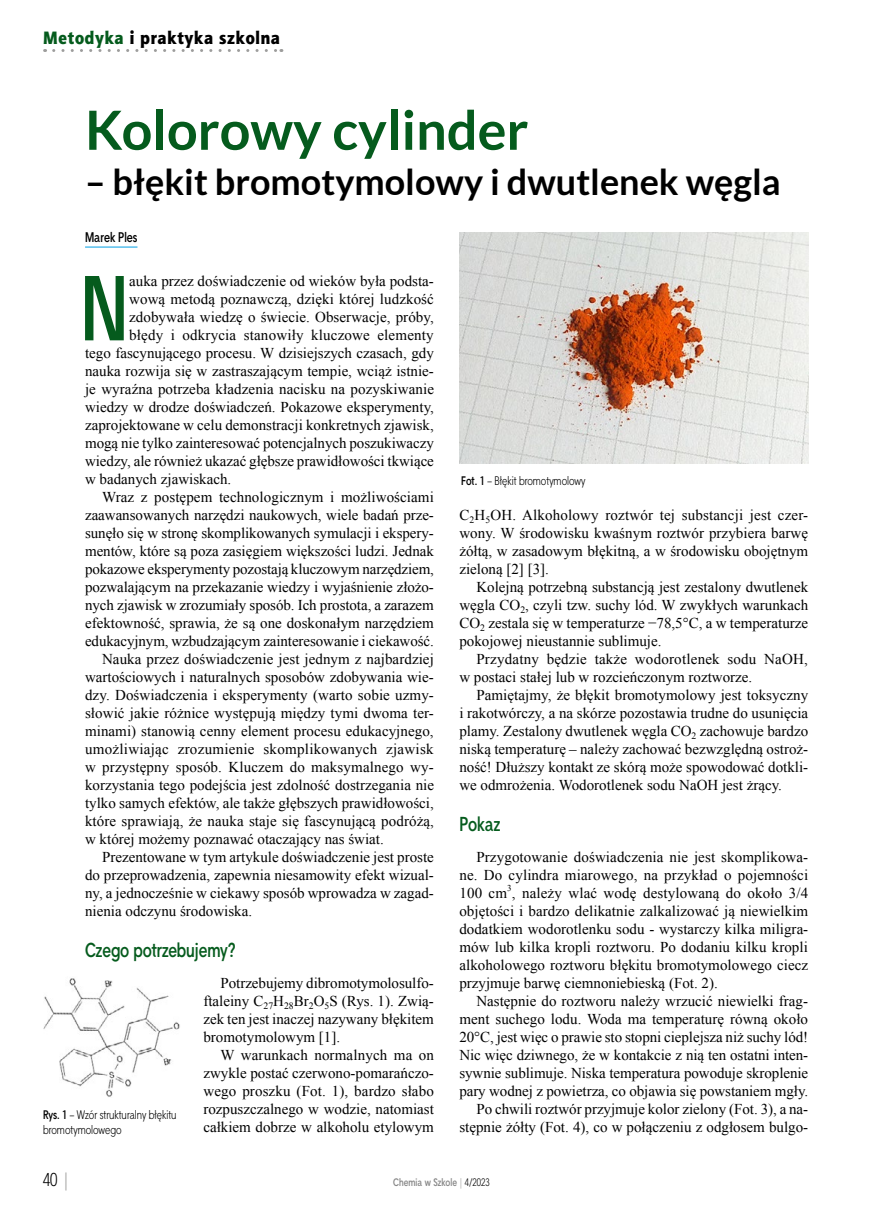
<style>
.page{position:relative;width:872px;height:1212px;background:#fff}
.page>*{position:absolute;margin:0;border:0;box-sizing:border-box;transform-origin:0 0}
.TXT{font:500 condensed 93.45px "Univers";color:#055b1d}
.TXT-2{font:700 54px "Lato";color:#055b1d}
.TXT-3{font:700 36px "Lato";color:#000}
.TXT-4{font:700 19.5px "Straight Cnd EFN";color:#055b1d}
.t1{font:18px "Aerton Cnd EFN Black";letter-spacing:.04em;color:#000;scale:1.1 1}
.t2{font:18px "Straight Cnd EFN";color:#000}
.TXT-5{font:15px/18px "Times New Roman";color:#000;text-align:justify}
.TXT-6{font:15px "Times New Roman";letter-spacing:.02em;color:#000}
.TXT-7{font:700 13.5px "Straight Cnd EFN";color:#000}
.rys_podpis{font:12px/15px "Straight Cnd EFN";color:#000}
.t3{font:700 10.5px "Straight Cnd EFN";color:#878787}
.TXT-8{font:9px "Times New Roman";color:#000}
.s1{color:#055b1d}
.s2{font-weight:700}
.s3{color:#9d9d9c}
.s4{font-weight:400;color:#9d9d9c}
.s5{font-weight:400;color:#000}
</style>
<div class="page">
<svg style="left:54px;top:49px;width:228px;height:3px"></svg>
<hr style="left:85px;top:247px;width:52px;height:1px;background:#009fe3">
<img style="left:459px;top:232px;width:349px;height:232px">
<img style="left:43px;top:978px;width:137px;height:119px">
<p class="t1" style="left:43px;top:26px;width:217px"><span class="s1">Metodyka</span> i praktyka szkolna</p>
<p class="TXT-2" style="left:85px;top:99px;width:445px">Kolorowy cylinder</p>
<p class="TXT-3" style="left:85px;top:161px;width:697px">– błękit bromotymolowy i dwutlenek węgla</p>
<p class="TXT-7" style="left:85px;top:229px;width:54px">Marek Ples</p>
<p class="TXT" style="left:79px;top:254px;width:51px">N</p>
<p class="TXT-5" style="left:129px;top:272px;width:306px">auka przez doświadczenie od wieków była podsta-</p>
<p class="TXT-5" style="left:129px;top:290px;width:306px">wową metodą poznawczą, dzięki której ludzkość</p>
<p class="TXT-5" style="left:129px;top:308px;width:306px">zdobywała wiedzę o świecie. Obserwacje, próby,</p>
<p class="TXT-5" style="left:129px;top:326px;width:306px">błędy i odkrycia stanowiły kluczowe elementy</p>
<p class="TXT-5" style="left:85px;top:344px;width:350px">tego fascynującego procesu. W dzisiejszych czasach, gdy</p>
<p class="TXT-5" style="left:85px;top:362px;width:350px">nauka rozwija się w zastraszającym tempie, wciąż istnie-</p>
<p class="TXT-5" style="left:85px;top:380px;width:350px">je wyraźna potrzeba kładzenia nacisku na pozyskiwanie</p>
<p class="TXT-5" style="left:85px;top:398px;width:350px">wiedzy w drodze doświadczeń. Pokazowe eksperymenty,</p>
<p class="TXT-5" style="left:85px;top:416px;width:350px">zaprojektowane w celu demonstracji konkretnych zjawisk,</p>
<p class="TXT-5" style="left:85px;top:434px;width:350px">mogą nie tylko zainteresować potencjalnych poszukiwaczy</p>
<p class="TXT-5" style="left:85px;top:452px;width:350px">wiedzy, ale również ukazać głębsze prawidłowości tkwiące</p>
<p class="TXT-5" style="left:85px;top:470px;width:148px">w badanych zjawiskach.</p>
<p class="TXT-5" style="left:102px;top:488px;width:333px">Wraz z postępem technologicznym i możliwościami</p>
<p class="TXT-5" style="left:85px;top:506px;width:350px">zaawansowanych narzędzi naukowych, wiele badań prze-</p>
<p class="TXT-5" style="left:85px;top:524px;width:350px">sunęło się w stronę skomplikowanych symulacji i ekspery-</p>
<p class="TXT-5" style="left:85px;top:542px;width:350px">mentów, które są poza zasięgiem większości ludzi. Jednak</p>
<p class="TXT-5" style="left:85px;top:560px;width:350px">pokazowe eksperymenty pozostają kluczowym narzędziem,</p>
<p class="TXT-5" style="left:85px;top:578px;width:350px">pozwalającym na przekazanie wiedzy i wyjaśnienie złożo-</p>
<p class="TXT-5" style="left:85px;top:596px;width:350px">nych zjawisk w zrozumiały sposób. Ich prostota, a zarazem</p>
<p class="TXT-5" style="left:85px;top:614px;width:350px">efektowność, sprawia, że są one doskonałym narzędziem</p>
<p class="TXT-5" style="left:85px;top:632px;width:350px">edukacyjnym, wzbudzającym zainteresowanie i ciekawość.</p>
<p class="TXT-5" style="left:102px;top:650px;width:333px">Nauka przez doświadczenie jest jednym z najbardziej</p>
<p class="TXT-5" style="left:85px;top:668px;width:350px">wartościowych i naturalnych sposobów zdobywania wie-</p>
<p class="TXT-5" style="left:85px;top:686px;width:350px">dzy. Doświadczenia i eksperymenty (warto sobie uzmy-</p>
<p class="TXT-5" style="left:85px;top:704px;width:350px">słowić jakie różnice występują między tymi dwoma ter-</p>
<p class="TXT-5" style="left:85px;top:722px;width:350px">minami) stanowią cenny element procesu edukacyjnego,</p>
<p class="TXT-6" style="left:85px;top:739px;width:350px">umożliwiając zrozumienie skomplikowanych zjawisk</p>
<p class="TXT-5" style="left:85px;top:758px;width:350px">w przystępny sposób. Kluczem do maksymalnego wy-</p>
<p class="TXT-5" style="left:85px;top:776px;width:350px">korzystania tego podejścia jest zdolność dostrzegania nie</p>
<p class="TXT-5" style="left:85px;top:794px;width:350px">tylko samych efektów, ale także głębszych prawidłowości,</p>
<p class="TXT-5" style="left:85px;top:812px;width:350px">które sprawiają, że nauka staje się fascynującą podróżą,</p>
<p class="TXT-5" style="left:85px;top:830px;width:300px">w której możemy poznawać otaczający nas świat.</p>
<p class="TXT-5" style="left:102px;top:848px;width:333px">Prezentowane w tym artykule doświadczenie jest proste</p>
<p class="TXT-5" style="left:85px;top:866px;width:350px">do przeprowadzenia, zapewnia niesamowity efekt wizual-</p>
<p class="TXT-5" style="left:85px;top:884px;width:350px">ny, a jednocześnie w ciekawy sposób wprowadza w zagad-</p>
<p class="TXT-5" style="left:85px;top:902px;width:169px">nienia odczynu środowiska.</p>
<p class="TXT-4" style="left:85px;top:939px;width:152px">Czego potrzebujemy?</p>
<p class="TXT-5" style="left:220px;top:974px;width:215px">Potrzebujemy dibromotymolosulfo-</p>
<p class="TXT-5" style="left:203px;top:992px;width:232px">ftaleiny C<sub>27</sub>H<sub>28</sub>Br<sub>2</sub>O<sub>5</sub>S (Rys. 1). Zwią-</p>
<p class="TXT-5" style="left:203px;top:1010px;width:232px">zek ten jest inaczej nazywany błękitem</p>
<p class="TXT-5" style="left:203px;top:1028px;width:138px">bromotymolowym [1].</p>
<p class="TXT-5" style="left:220px;top:1046px;width:215px">W warunkach normalnych ma on</p>
<p class="TXT-5" style="left:203px;top:1064px;width:232px">zwykle postać czerwono-pomarańczo-</p>
<p class="TXT-5" style="left:203px;top:1082px;width:232px">wego proszku (Fot. 1), bardzo słabo</p>
<p class="TXT-5" style="left:203px;top:1100px;width:232px">rozpuszczalnego w wodzie, natomiast</p>
<p class="TXT-5" style="left:203px;top:1118px;width:232px">całkiem dobrze w alkoholu etylowym</p>
<p class="rys_podpis" style="left:43px;top:1107px;width:135px"><span class="s2">Rys. 1</span> – Wzór strukturalny błękitu bromotymolowego</p>
<p class="rys_podpis" style="left:461px;top:473px;width:126px"><span class="s2">Fot. 1</span> – Błękit bromotymolowy</p>
<p class="TXT-5" style="left:459px;top:506px;width:350px">C<sub>2</sub>H<sub>5</sub>OH. Alkoholowy roztwór tej substancji jest czer-</p>
<p class="TXT-5" style="left:459px;top:524px;width:350px">wony. W środowisku kwaśnym roztwór przybiera barwę</p>
<p class="TXT-5" style="left:459px;top:542px;width:350px">żółtą, w zasadowym błękitną, a w środowisku obojętnym</p>
<p class="TXT-5" style="left:459px;top:560px;width:91px">zieloną [2] [3].</p>
<p class="TXT-5" style="left:476px;top:578px;width:333px">Kolejną potrzebną substancją jest zestalony dwutlenek</p>
<p class="TXT-5" style="left:459px;top:596px;width:350px">węgla CO<sub>2</sub>, czyli tzw. suchy lód. W zwykłych warunkach</p>
<p class="TXT-5" style="left:459px;top:614px;width:350px">CO<sub>2</sub> zestala się w temperaturze −78,5°C, a w temperaturze</p>
<p class="TXT-5" style="left:459px;top:632px;width:204px">pokojowej nieustannie sublimuje.</p>
<p class="TXT-5" style="left:476px;top:650px;width:333px">Przydatny będzie także wodorotlenek sodu NaOH,</p>
<p class="TXT-5" style="left:459px;top:668px;width:294px">w postaci stałej lub w rozcieńczonym roztworze.</p>
<p class="TXT-5" style="left:476px;top:686px;width:333px">Pamiętajmy, że błękit bromotymolowy jest toksyczny</p>
<p class="TXT-5" style="left:459px;top:704px;width:350px">i rakotwórczy, a na skórze pozostawia trudne do usunięcia</p>
<p class="TXT-5" style="left:459px;top:722px;width:350px">plamy. Zestalony dwutlenek węgla CO<sub>2</sub> zachowuje bardzo</p>
<p class="TXT-5" style="left:459px;top:740px;width:350px">niską temperaturę – należy zachować bezwzględną ostroż-</p>
<p class="TXT-5" style="left:459px;top:758px;width:350px">ność! Dłuższy kontakt ze skórą może spowodować dotkli-</p>
<p class="TXT-5" style="left:459px;top:776px;width:324px">we odmrożenia. Wodorotlenek sodu NaOH jest żrący.</p>
<p class="TXT-4" style="left:459px;top:813px;width:42px">Pokaz</p>
<p class="TXT-5" style="left:459px;top:848px;width:350px;text-indent:17px">Przygotowanie doświadczenia nie jest skomplikowa&shy;ne. Do cylindra miarowego, na przykład o pojemności 100 cm , należy wlać wodę destylowaną do około 3/4</p>
<p class="TXT-8" style="left:507px;top:881px;width:6px">3</p>
<p class="TXT-5" style="left:459px;top:902px;width:350px">objętości i bardzo delikatnie zalkalizować ją niewielkim</p>
<p class="TXT-5" style="left:459px;top:920px;width:350px">dodatkiem wodorotlenku sodu - wystarczy kilka miligra-</p>
<p class="TXT-5" style="left:459px;top:938px;width:350px">mów lub kilka kropli roztworu. Po dodaniu kilku kropli</p>
<p class="TXT-5" style="left:459px;top:956px;width:350px">alkoholowego roztworu błękitu bromotymolowego ciecz</p>
<p class="TXT-5" style="left:459px;top:974px;width:260px">przyjmuje barwę ciemnoniebieską (Fot. 2).</p>
<p class="TXT-5" style="left:476px;top:992px;width:333px">Następnie do roztworu należy wrzucić niewielki frag-</p>
<p class="TXT-5" style="left:459px;top:1010px;width:350px">ment suchego lodu. Woda ma temperaturę równą około</p>
<p class="TXT-5" style="left:459px;top:1028px;width:350px">20°C, jest więc o prawie sto stopni cieplejsza niż suchy lód!</p>
<p class="TXT-5" style="left:459px;top:1046px;width:350px">Nic więc dziwnego, że w kontakcie z nią ten ostatni inten-</p>
<p class="TXT-5" style="left:459px;top:1064px;width:350px">sywnie sublimuje. Niska temperatura powoduje skroplenie</p>
<p class="TXT-5" style="left:459px;top:1082px;width:350px">pary wodnej z powietrza, co objawia się powstaniem mgły.</p>
<p class="TXT-5" style="left:476px;top:1100px;width:333px">Po chwili roztwór przyjmuje kolor zielony (Fot. 3), a na-</p>
<p class="TXT-5" style="left:459px;top:1118px;width:350px">stępnie żółty (Fot. 4), co w połączeniu z odgłosem bulgo-</p>
<p class="t2" style="left:43px;top:1168px;width:27px">40 <span class="s3">|</span></p>
<p class="t3" style="left:393px;top:1175px;width:98px">Chemia w Szkole <span class="s4">|</span> <span class="s5">4/2023</span></p>
</div>
